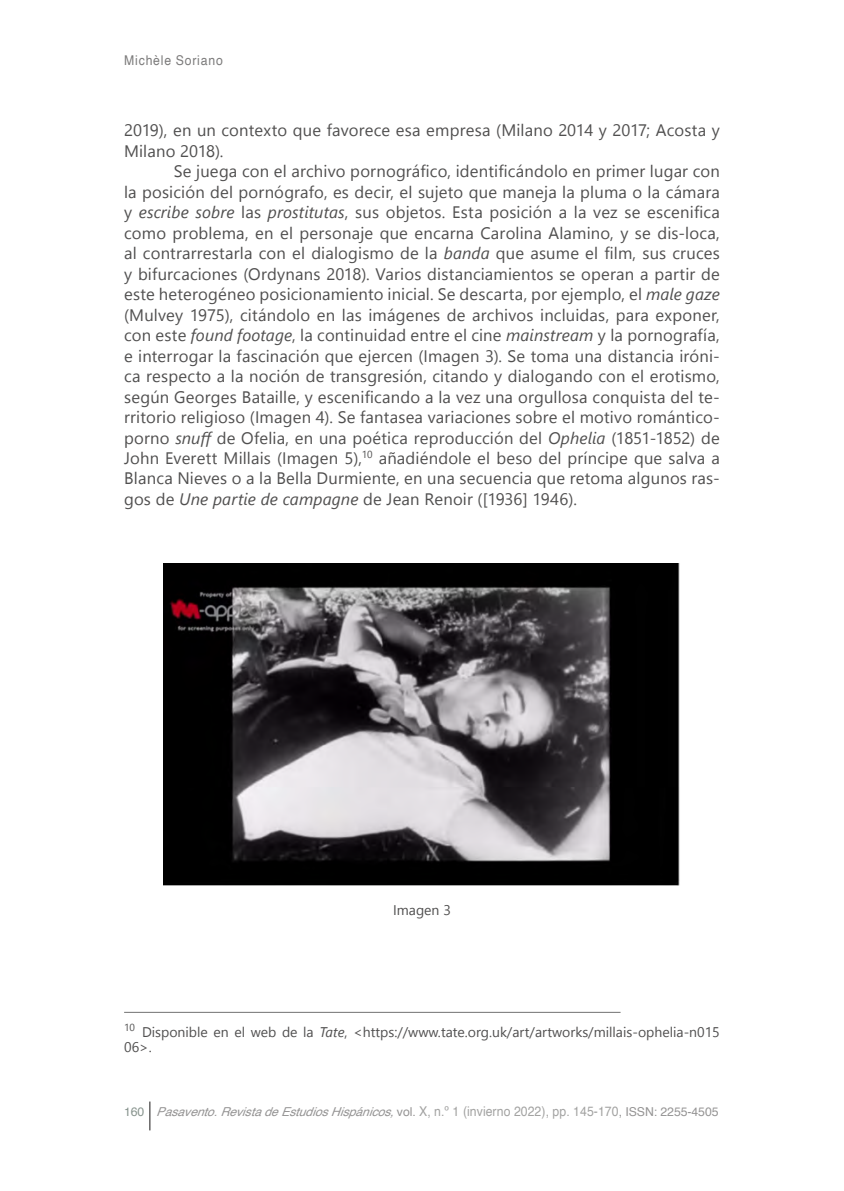
<style>
.page{position:relative;width:844px;height:1191px;background:#fff}
.page>*{position:absolute;margin:0;border:0;box-sizing:border-box;transform-origin:0 0}
.t1{font:16.62px/20.5px "Segoe UI";letter-spacing:.01em;color:#504f4f}
.t2{font:14px/14.9px "Segoe UI";color:#504f4f}
.t3{font:13.47px "Helvetica";letter-spacing:.065em;color:#7c7b7b;scale:.91 1}
.t4{font:italic 12.25px "Helvetica";color:#959494}
.s1{font-style:italic}
.s2{font-style:normal;color:#88948e}
.s3{font-style:normal}
.s4{font-style:normal;font-size:13.47px;color:#a3a3a2}
</style>
<div class="page">
<svg style="left:149px;top:1101px;width:1px;height:29px"></svg>
<hr style="left:124px;top:1012px;width:496px;height:1px;background:#727271">
<img style="left:164px;top:563px;width:516px;height:322px">
<p class="t3" style="left:124px;top:50px;width:110px">Michèle Soriano</p>
<p class="t1" style="left:124px;top:119px;width:597px">2019), en un contexto que favorece esa empresa (Milano 2014 y 2017; Acosta y<br>Milano 2018).</p>
<p class="t1" style="left:124px;top:160px;width:597px;text-align:justify;text-indent:50px">Se juega con el archivo pornográfico, identificándolo en primer lugar con la posición del pornógrafo, es decir, el sujeto que maneja la pluma o la cámara y <span class="s1">escribe sobre</span> las <span class="s1">prostitutas</span>, sus objetos. Esta posición a la vez se escenifica como problema, en el personaje que encarna Carolina Alamino, y se dis-loca, al contrarrestarla con el dialogismo de la <span class="s1">banda</span> que asume el film, sus cruces y bifurcaciones (Ordynans 2018). Varios distanciamientos se operan a partir de este heterogéneo posicionamiento inicial. Se descarta, por ejemplo, el <span class="s1">male gaze </span>(Mulvey 1975), citándolo en las imágenes de archivos incluidas, para exponer, con este <span class="s1">found footage</span>, la continuidad entre el cine <span class="s1">mainstream</span> y la pornografía, e interrogar la fascinación que ejercen (Imagen 3). Se toma una distancia iróni&shy;ca respecto a la noción de transgresión, citando y dialogando con el erotismo, según Georges Bataille, y escenificando a la vez una orgullosa conquista del te&shy;rritorio religioso (Imagen 4). Se fantasea variaciones sobre el motivo romántico&shy;porno <span class="s1">snuff</span> de Ofelia, en una poética reproducción del <span class="s1">Ophelia</span> (1851-1852) de John Everett Millais (Imagen 5),<sup>10</sup> añadiéndole el beso del príncipe que salva a Blanca Nieves o a la Bella Durmiente, en una secuencia que retoma algunos ras&shy;gos de <span class="s1">Une partie de campagne</span> de Jean Renoir ([1936] 1946).</p>
<p class="t2" style="left:393px;top:901px;width:59px">Imagen 3</p>
<p class="t2" style="left:124px;top:1024px;width:597px"><sup>10</sup> Disponible en el web de la <span class="s1">Tate</span>, &lt;https://www.tate.org.uk/art/artworks/millais-ophelia-n015<br>06&gt;.</p>
<p class="t4" style="left:124px;top:1102px;width:596px"><span class="s2">160</span> Pasavento.RevistadeEstudiosHispánicos,<span class="s3">vol.</span> <span class="s4">X, n.º 1 (invierno 2022), pp. 145-170</span><span class="s3">, ISSN: 2255-4505</span></p>
</div>
